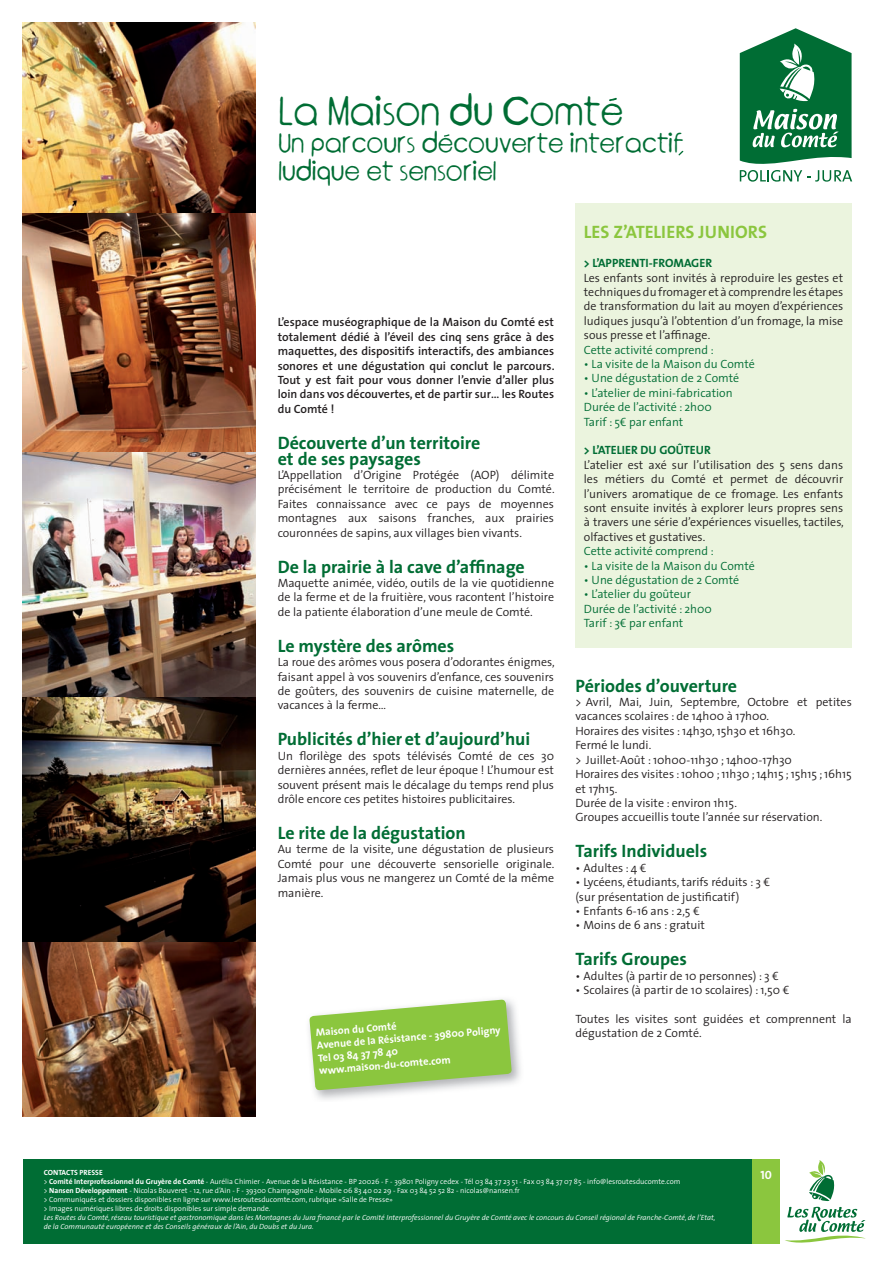
<style>
.page{position:relative;width:894px;height:1264px;background:#fff}
.page>*{position:absolute;margin:0;border:0;box-sizing:border-box;transform-origin:0 0}
.t1{font:33.3px "ympyroity";color:#006d34}
.t2{font:22.5px/28px "ympyroity";color:#006d34}
.t3{font:700 18px/15.6px "The Sans";color:#006d34}
.t4{font:700 18px "The Sans";color:#8bc63e}
.t5{font:300 12px/14.4px "The Sans";color:#231f20;text-align:justify}
.t6{font:600 12px/14.4px "The Sans";color:#231f20;text-align:justify}
.t7{font:300 12px/14.4px "The Sans";color:#006d34}
.t8{font:700 12px "The Sans";color:#006d34}
.t9{font:12px "The Sans Bold Caps";color:#fff}
.t10{font:700 10.65px/12.8px "The Sans";color:#fff}
.t11{font:300 7.5px/9px "The Sans";color:#fff}
.t12{font:italic 300 7.5px/9px "The Sans";color:#fff}
.s1{font-weight:700}
</style>
<div class="page">
<div style="left:23px;top:1159px;width:756px;height:84px;background:#006d34"></div>
<svg style="left:785px;top:1160px;width:81px;height:83px"></svg>
<div style="left:752px;top:1159px;width:27px;height:84px;background:#8bc63e"></div>
<img style="left:23px;top:23px;width:233px;height:429px">
<img style="left:23px;top:452px;width:233px;height:664px">
<svg style="left:309px;top:999px;width:203px;height:91px;background:#9ecd61"></svg>
<svg style="left:609px;top:98px;width:8px;height:3px"></svg>
<div style="left:575px;top:204px;width:277px;height:444px;background:#ebf4de"></div>
<svg style="left:740px;top:28px;width:112px;height:154px"></svg>
<h1 class="t1" style="left:278px;top:96px;width:346px">La Maison du Comte</h1>
<h2 class="t2" style="left:278px;top:131px;width:407px">Un parcours decouverte interactif ludique et sensoriel</h2>
<p class="t6" style="left:278px;top:316px;width:278px">L’espace muséographique de la Maison du Comté est totalement dédié à l’éveil des cinq sens grâce à des maquettes, des dispositifs interactifs, des ambiances sonores et une dégustation qui conclut le parcours.<br>Tout y est fait pour vous donner l’envie d’aller plus loin dans vos découvertes, et de partir sur… les Routes du Comté !</p>
<h3 class="t3" style="left:278px;top:436px;width:204px">Découverte d’un territoire et de ses paysages</h3>
<p class="t5" style="left:278px;top:469px;width:278px">L’Appellation d’Origine Protégée (AOP) délimite précisément le territoire de production du Comté.<br>Faites connaissance avec ce pays de moyennes montagnes aux saisons franches, aux prairies couronnées de sapins, aux villages bien vivants.</p>
<h3 class="t3" style="left:278px;top:560px;width:249px">De la prairie à la cave d’affinage</h3>
<p class="t5" style="left:278px;top:577px;width:278px">Maquette animée, vidéo, outils de la vie quotidienne de la ferme et de la fruitière, vous racontent l’histoire de la patiente élaboration d’une meule de Comté.</p>
<h3 class="t3" style="left:278px;top:639px;width:178px">Le mystère des arômes</h3>
<p class="t5" style="left:278px;top:656px;width:278px">La roue des arômes vous posera d’odorantes énigmes, faisant appel à vos souvenirs d’enfance, ces souvenirs de goûters, des souvenirs de cuisine maternelle, de vacances à la ferme…</p>
<h3 class="t3" style="left:278px;top:733px;width:254px">Publicités d’hier et d’aujourd’hui</h3>
<p class="t5" style="left:278px;top:749px;width:278px">Un florilège des spots télévisés Comté de ces 30 dernières années, reflet de leur époque ! L’humour est souvent présent mais le décalage du temps rend plus drôle encore ces petites histoires publicitaires.</p>
<h3 class="t3" style="left:278px;top:826px;width:190px">Le rite de la dégustation</h3>
<p class="t5" style="left:278px;top:843px;width:278px">Au terme de la visite, une dégustation de plusieurs Comté pour une découverte sensorielle originale.<br>Jamais plus vous ne mangerez un Comté de la même manière.</p>
<p class="t10" style="left:315px;top:1027px;width:186px;rotate:-5deg">Maison du Comté<br>Avenue de la Résistance - 39800 Poligny<br>Tel 03 84 37 78 40 www.maison-du-comte.com</p>
<h3 class="t4" style="left:584px;top:225px;width:185px">LES Z’ATELIERS JUNIORS</h3>
<p class="t8" style="left:584px;top:258px;width:130px">&gt; L’APPRENTI-FROMAGER</p>
<p class="t5" style="left:584px;top:271px;width:261px">Les enfants sont invités à reproduire les gestes et techniques du fromager et à comprendre les étapes de transformation du lait au moyen d’expériences ludiques jusqu’à l’obtention d’un fromage, la mise sous presse et l’affinage.</p>
<p class="t7" style="left:584px;top:343px;width:131px">Cette activité comprend :</p>
<p class="t7" style="left:584px;top:358px;width:172px">• La visite de la Maison du Comté</p>
<p class="t7" style="left:584px;top:372px;width:157px">• Une dégustation de 2 Comté</p>
<p class="t7" style="left:584px;top:386px;width:150px">• L’atelier de mini-fabrication<br>Durée de l’activité : 2h00<br>Tarif : 5€ par enfant</p>
<p class="t8" style="left:584px;top:445px;width:129px">&gt; L’ATELIER DU GOÛTEUR</p>
<p class="t5" style="left:584px;top:458px;width:261px">L’atelier est axé sur l’utilisation des 5 sens dans les métiers du Comté et permet de découvrir l’univers aromatique de ce fromage. Les enfants sont ensuite invités à explorer leurs propres sens à travers une série d’expériences visuelles, tactiles, olfactives et gustatives.</p>
<p class="t7" style="left:584px;top:545px;width:131px">Cette activité comprend :</p>
<p class="t7" style="left:584px;top:559px;width:172px">• La visite de la Maison du Comté</p>
<p class="t7" style="left:584px;top:574px;width:157px">• Une dégustation de 2 Comté</p>
<p class="t7" style="left:584px;top:588px;width:130px">• L’atelier du goûteur<br>Durée de l’activité : 2h00<br>Tarif : 3€ par enfant</p>
<h3 class="t3" style="left:575px;top:679px;width:163px">Périodes d’ouverture</h3>
<p class="t5" style="left:575px;top:696px;width:278px;text-align:left">&gt; Avril, Mai, Juin, Septembre, Octobre et petites vacances scolaires : de 14h00 à 17h00.<br>Horaires des visites : 14h30, 15h30 et 16h30.<br>Fermé le lundi.<br>&gt; Juillet-Août : 10h00-11h30 ; 14h00-17h30<br>Horaires des visites : 10h00 ; 11h30 ; 14h15 ; 15h15 ; 16h15 et 17h15.<br>Durée de la visite : environ 1h15.<br>Groupes accueillis toute l’année sur réservation.</p>
<h3 class="t3" style="left:575px;top:845px;width:133px">Tarifs Individuels</h3>
<p class="t5" style="left:575px;top:861px;width:73px">• Adultes : 4 €</p>
<p class="t5" style="left:575px;top:876px;width:196px">• Lycéens, étudiants, tarifs réduits : 3 € (sur présentation de justificatif)</p>
<p class="t5" style="left:575px;top:904px;width:126px">• Enfants 6-16 ans : 2,5 €</p>
<p class="t5" style="left:575px;top:919px;width:131px">• Moins de 6 ans : gratuit</p>
<h3 class="t3" style="left:575px;top:953px;width:113px">Tarifs Groupes</h3>
<p class="t5" style="left:575px;top:969px;width:205px">• Adultes (à partir de 10 personnes) : 3 €</p>
<p class="t5" style="left:575px;top:984px;width:215px">• Scolaires (à partir de 10 scolaires) : 1,50 €</p>
<p class="t5" style="left:575px;top:1012px;width:278px">Toutes les visites sont guidées et comprennent la dégustation de 2 Comté.</p>
<p class="t11" style="left:44px;top:1169px;width:638px"><span class="s1">CONTACTS PRESSE<br></span>&gt; <span class="s1">Comité Interprofessionnel du Gruyère de Comté</span> - Aurélia Chimier - Avenue de la Résistance - BP 20026 - F - 39801 Poligny cedex - Tél 03 84 37 23 51 - Fax 03 84 37 07 85 - info@lesroutesducomte.com &gt; <span class="s1">Nansen Développement</span> - Nicolas Bouveret - 12, rue d’Ain - F - 39300 Champagnole - Mobile 06 83 40 02 29 - Fax 03 84 52 52 82 - nicolas@nansen.fr<br>&gt; Communiqués et dossiers disponibles en ligne sur www.lesroutesducomte.com, rubrique «Salle de Presse»<br>&gt; Images numériques libres de droits disponibles sur simple demande.</p>
<p class="t12" style="left:44px;top:1214px;width:673px">Les Routes du Comté, réseau touristique et gastronomique dans les Montagnes du Jura financé par le Comité Interprofessionnel du Gruyère de Comté avec le concours du Conseil régional de Franche-Comté, de l’Etat, de la Communauté européenne et des Conseils généraux de l’Ain, du Doubs et du Jura.</p>
<p class="t9" style="left:760px;top:1167px;width:13px">10</p>
</div>
